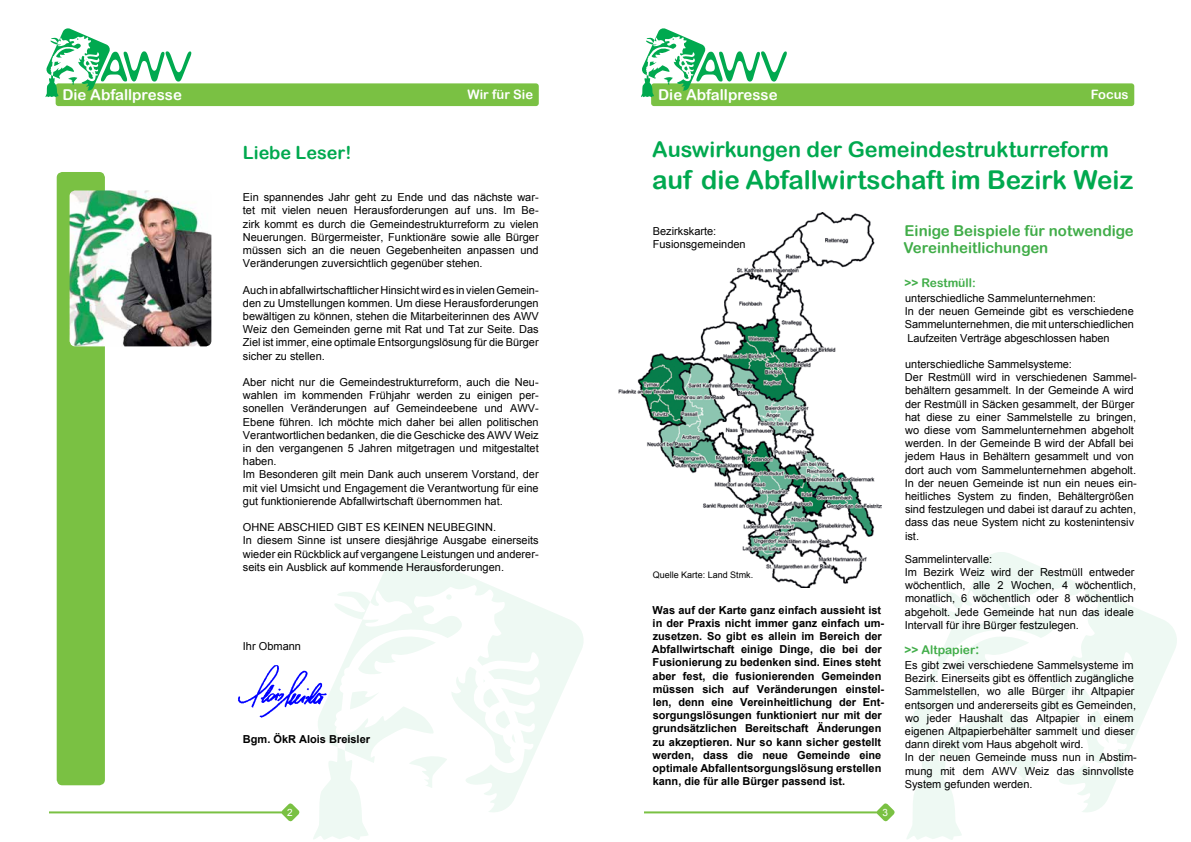
<style>
.page{position:relative;width:1191px;height:842px;background:#fff}
.page>*{position:absolute;margin:0;border:0;box-sizing:border-box;transform-origin:0 0}
.t1{font:25.9px "Arial Rounded MT Bold";color:#00a94f}
.t2{font:21.6px "Arial Rounded MT Bold";color:#00a94f}
.t3{font:18px "Arial Rounded MT Bold";color:#00a94f}
.t4{font:15px/17px "Arial Rounded MT Bold";color:#41ad49}
.t5{font:15px "Arial Rounded MT Bold";color:#fff}
.t6{font:13px "Arial Rounded MT Bold";color:#fff}
.t7{font:12px "Arial Rounded MT Bold";color:#41ad49}
.t8{font:11px/13.2px "Arial";color:#000}
.t9{font:700 11px/13.2px "Arial";color:#000}
.t10{font:10px "Arial";color:#fff}
.t11{font:9px "Arial";color:#000}
.s1{font-size:14px}
</style>
<div class="page">
<svg style="left:358px;top:552px;width:225px;height:245px"></svg>
<svg style="left:313px;top:631px;width:202px;height:209px"></svg>
<svg style="left:334px;top:590px;width:37px;height:29px"></svg>
<svg style="left:875px;top:803px;width:20px;height:19px"></svg>
<svg style="left:280px;top:803px;width:20px;height:19px"></svg>
<div style="left:56px;top:83px;width:483px;height:23px;background:#7ac143;border-radius:3px"></div>
<svg style="left:45px;top:28px;width:146px;height:69px"></svg>
<div style="left:651px;top:83px;width:483px;height:23px;background:#7ac143;border-radius:3px"></div>
<svg style="left:641px;top:28px;width:146px;height:69px"></svg>
<hr style="left:50px;top:811px;width:235px;height:2px;background:#7ac143">
<svg style="left:951px;top:552px;width:226px;height:245px"></svg>
<svg style="left:907px;top:631px;width:201px;height:209px"></svg>
<svg style="left:928px;top:590px;width:36px;height:29px"></svg>
<hr style="left:645px;top:811px;width:235px;height:2px;background:#7ac143">
<div style="left:57px;top:172px;width:48px;height:613px;background:#7ac143;border-radius:6px"></div>
<img style="left:70px;top:190px;width:141px;height:156px">
<img style="left:238px;top:661px;width:92px;height:59px">
<img style="left:619px;top:213px;width:263px;height:374px">
<h3 class="t5" style="left:62px;top:86px;width:121px">Die Abfallpresse</h3>
<h3 class="t5" style="left:658px;top:86px;width:121px">Die Abfallpresse</h3>
<p class="t6" style="left:1090px;top:86px;width:39px">Focus</p>
<p class="t6" style="left:467px;top:86px;width:67px">Wir für Sie</p>
<h3 class="t3" style="left:243px;top:142px;width:110px">Liebe Leser!</h3>
<p class="t8" style="left:243px;top:191px;width:297px;text-align:justify">Ein spannendes Jahr geht zu Ende und das nächste war&shy;tet mit vielen neuen Herausforderungen auf uns. Im Be&shy;zirk kommt es durch die Gemeindestrukturreform zu vielen Neuerungen. Bürgermeister, Funktionäre sowie alle Bürger müssen sich an die neuen Gegebenheiten anpassen und Veränderungen zuversichtlich gegenüber stehen.</p>
<p class="t8" style="left:243px;top:283px;width:297px;text-align:justify">Auch in abfallwirtschaftlicher Hinsicht wird es in vielen Gemein&shy;den zu Umstellungen kommen. Um diese Herausforderungen bewältigen zu können, stehen die Mitarbeiterinnen des AWV Weiz den Gemeinden gerne mit Rat und Tat zur Seite. Das Ziel ist immer, eine optimale Entsorgungslösung für die Bürger sicher zu stellen.</p>
<p class="t8" style="left:243px;top:376px;width:297px">Aber nicht nur die Gemeindestrukturreform, auch die Neu&shy;wahlen im kommenden Frühjahr werden zu einigen per&shy;sonellen Veränderungen auf Gemeindeebene und AWV-Ebene führen. Ich möchte mich daher bei allen politischen Verantwortlichen bedanken, die die Geschicke des AWV Weiz in den vergangenen 5 Jahren mitgetragen und mitgestaltet haben.<br>Im Besonderen gilt mein Dank auch unserem Vorstand, der mit viel Umsicht und Engagement die Verantwortung für eine gut funktionierende Abfallwirtschaft übernommen hat.</p>
<p class="t8" style="left:243px;top:521px;width:17px">Ohne</p>
<p class="t8" style="left:278px;top:521px;width:38px">Abschied</p>
<p class="t8" style="left:337px;top:521px;width:8px">gibt</p>
<p class="t8" style="left:366px;top:521px;width:33px">es keinen</p>
<p class="t8" style="left:427px;top:521px;width:16px">Neubeginn</p>
<p class="t8" style="left:243px;top:521px;width:297px;text-indent:250px">.<br>In diesem Sinne ist unsere diesjährige Ausgabe einerseits wieder ein Rückblick auf vergangene Leistungen und anderer&shy;seits ein Ausblick auf kommende Herausforderungen.</p>
<p class="t8" style="left:243px;top:640px;width:60px">Ihr Obmann</p>
<p class="t9" style="left:243px;top:732px;width:129px">Bgm. ÖkR Alois Breisler</p>
<h2 class="t2" style="left:652px;top:137px;width:458px">Auswirkungen der Gemeindestrukturreform</h2>
<h1 class="t1" style="left:652px;top:164px;width:482px">auf die Abfallwirtschaft im Bezirk Weiz</h1>
<p class="t8" style="left:653px;top:224px;width:94px">Bezirkskarte:<br>Fusionsgemeinden</p>
<h3 class="t4" style="left:903px;top:222px;width:232px">Einige Beispiele für notwendige<br>Vereinheitlichungen</h3>
<p class="t7" style="left:904px;top:275px;width:73px">&gt;&gt; Restmüll:</p>
<p class="t8" style="left:904px;top:292px;width:231px">unterschiedliche Sammelunternehmen:<br>In der neuen Gemeinde gibt es verschiedene Sammelunternehmen, die mit unterschiedlichen Laufzeiten Verträge abgeschlossen haben</p>
<p class="t8" style="left:904px;top:358px;width:234px">unterschiedliche Sammelsysteme:<br>Der Restmüll wird in verschiedenen Sammel&shy;behältern gesammelt. In der Gemeinde A wird der Restmüll in Säcken gesammelt, der Bürger hat diese zu einer Sammelstelle zu bringen, wo diese vom Sammelunternehmen abgeholt werden. In der Gemeinde B wird der Abfall bei jedem Haus in Behältern gesammelt und von dort auch vom Sammelunternehmen abgeholt.<br>In der neuen Gemeinde ist nun ein neues ein&shy;heitliches System zu finden, Behältergrößen sind festzulegen und dabei ist darauf zu achten, dass das neue System nicht zu kostenintensiv ist.</p>
<p class="t8" style="left:904px;top:552px;width:233px">Sammelintervalle:<br>Im Bezirk Weiz wird der Restmüll entweder wöchentlich, alle 2 Wochen, 4 wöchentlich, monatlich, 6 wöchentlich oder 8 wöchentlich abgeholt. Jede Gemeinde hat nun das ideale Intervall für ihre Bürger festzulegen.</p>
<p class="t7" style="left:904px;top:642px;width:77px">&gt;&gt; Altpapier<span class="s1">:</span></p>
<p class="t8" style="left:904px;top:659px;width:234px">Es gibt zwei verschiedene Sammelsysteme im Bezirk. Einerseits gibt es öffentlich zugängliche Sammelstellen, wo alle Bürger ihr Altpapier entsorgen und andererseits gibt es Gemeinden, wo jeder Haushalt das Altpapier in einem eigenen Altpapierbehälter sammelt und dieser dann direkt vom Haus abgeholt wird.<br>In der neuen Gemeinde muss nun in Abstim&shy;mung mit dem AWV Weiz das sinnvollste System gefunden werden.</p>
<p class="t11" style="left:653px;top:568px;width:102px">Quelle Karte: Land Stmk.</p>
<p class="t9" style="left:652px;top:603px;width:234px">Was auf der Karte ganz einfach aussieht ist in der Praxis nicht immer ganz einfach um&shy;zusetzen. So gibt es allein im Bereich der Abfallwirtschaft einige Dinge, die bei der Fusionierung zu bedenken sind. Eines steht aber fest, die fusionierenden Gemeinden müssen sich auf Veränderungen einstel&shy;len, denn eine Vereinheitlichung der Ent&shy;sorgungslösungen funktioniert nur mit der grundsätzlichen Bereitschaft Änderungen zu akzeptieren. Nur so kann sicher gestellt werden, dass die neue Gemeinde eine optimale Abfallentsorgungslösung erstellen kann, die für alle Bürger passend ist.</p>
<p class="t10" style="left:287px;top:806px;width:7px">2</p>
<p class="t10" style="left:882px;top:806px;width:7px">3</p>
</div>
